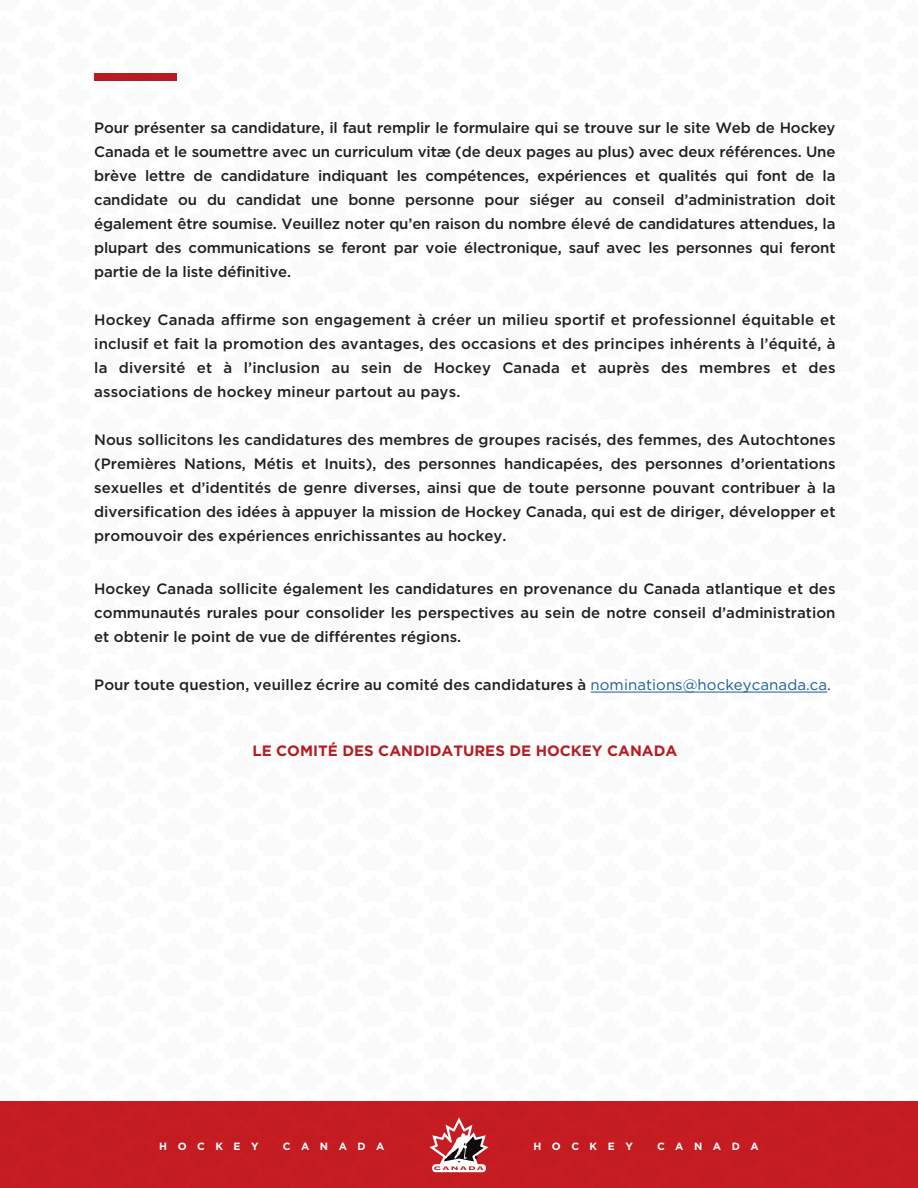
<style>
.page{position:relative;width:918px;height:1188px;background:#fff}
.page>*{position:absolute;margin:0;border:0;box-sizing:border-box;transform-origin:0 0}
.t1{font:500 15px/24px "Gotham";color:#231f20;text-align:justify}
.t2{font:700 15px "Gotham";color:#b61c20}
.t3{font:700 10.5px "Gotham";letter-spacing:1em;color:#fff}
.s1{font-weight:400;color:#175d9e}
.s2{font-weight:400}
</style>
<div class="page">
<div style="left:0;top:1102px;width:918px;height:86px;background:#c61c22"></div>
<svg style="left:429px;top:1117px;width:60px;height:56px"></svg>
<div style="left:94px;top:73px;width:83px;height:8px;background:#b61c20"></div>
<hr style="left:591px;top:692px;width:236px;height:1px;background:#175d9e">
<p class="t1" style="left:94px;top:115px;width:743px">Pour présenter sa candidature, il faut remplir le formulaire qui se trouve sur le site Web de Hockey Canada et le soumettre avec un curriculum vitæ (de deux pages au plus) avec deux références. Une brève lettre de candidature indiquant les compétences, expériences et qualités qui font de la candidate ou du candidat une bonne personne pour siéger au conseil d’administration doit également être soumise. Veuillez noter qu’en raison du nombre élevé de candidatures attendues, la plupart des communications se feront par voie électronique, sauf avec les personnes qui feront partie de la liste définitive.</p>
<p class="t1" style="left:94px;top:307px;width:743px">Hockey Canada affirme son engagement à créer un milieu sportif et professionnel équitable et inclusif et fait la promotion des avantages, des occasions et des principes inhérents à l’équité, à la diversité et à l’inclusion au sein de Hockey Canada et auprès des membres et des associations de hockey mineur partout au pays.</p>
<p class="t1" style="left:94px;top:427px;width:743px">Nous sollicitons les candidatures des membres de groupes racisés, des femmes, des Autochtones (Premières Nations, Métis et Inuits), des personnes handicapées, des personnes d’orientations sexuelles et d’identités de genre diverses, ainsi que de toute personne pouvant contribuer à la diversification des idées à appuyer la mission de Hockey Canada, qui est de diriger, développer et promouvoir des expériences enrichissantes au hockey.</p>
<p class="t1" style="left:94px;top:577px;width:743px">Hockey Canada sollicite également les candidatures en provenance du Canada atlantique et des communautés rurales pour consolider les perspectives au sein de notre conseil d’administration et obtenir le point de vue de différentes régions.</p>
<p class="t1" style="left:94px;top:672px;width:738px">Pour toute question, veuillez écrire au comité des candidatures à <span class="s1">nominations@hockeycanada.ca</span><span class="s2">.</span></p>
<p class="t2" style="left:252px;top:742px;width:426px">LE COMITÉ DES CANDIDATURES DE HOCKEY CANADA</p>
<p class="t3" style="left:159px;top:1140px;width:101px">HOCKEY</p>
<p class="t3" style="left:283px;top:1140px;width:103px">CANADA</p>
<p class="t3" style="left:534px;top:1140px;width:101px">HOCKEY</p>
<p class="t3" style="left:657px;top:1140px;width:103px">CANADA</p>
</div>
